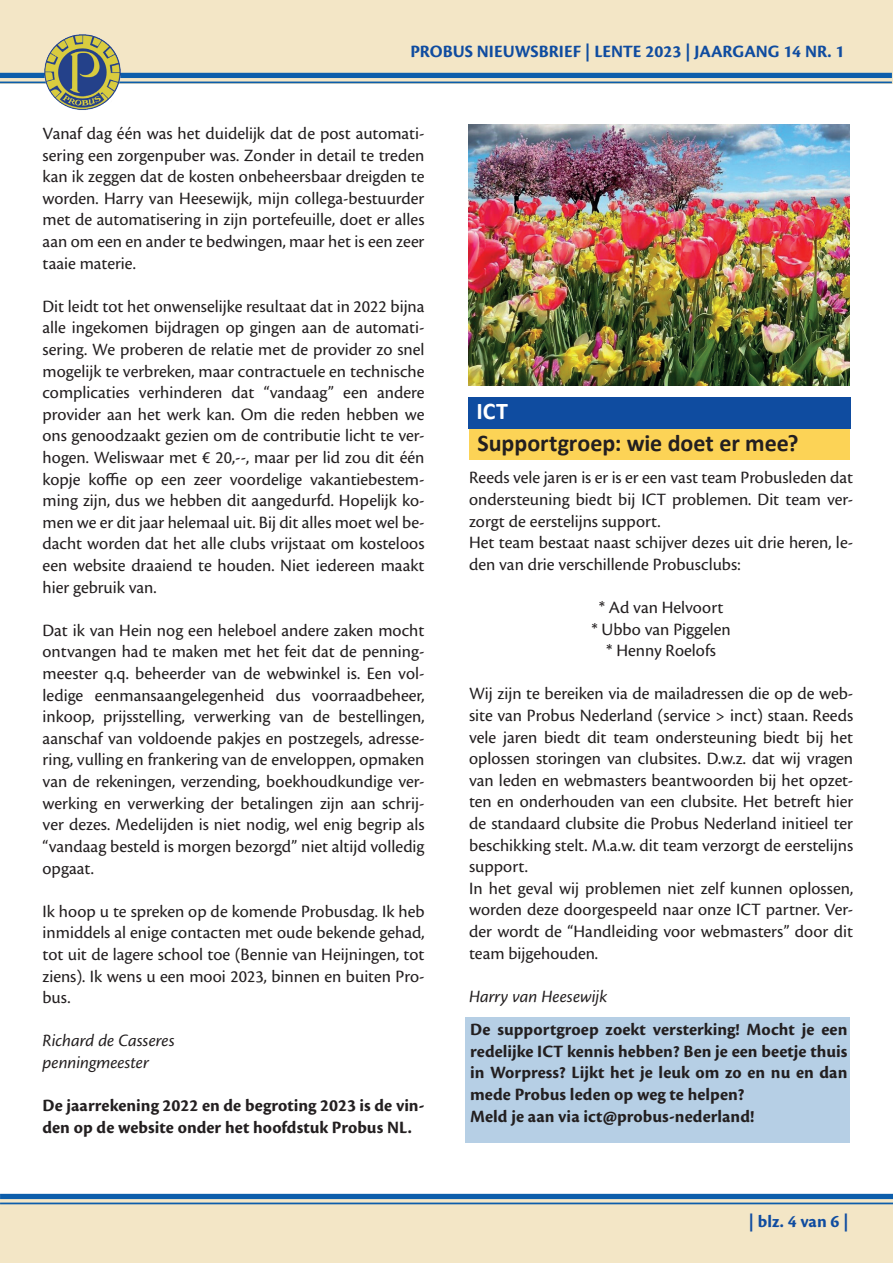
<style>
.page{position:relative;width:893px;height:1263px;background:#fff}
.page>*{position:absolute;margin:0;border:0;box-sizing:border-box;transform-origin:0 0}
.t1{font:700 24px "Calibri";color:#231f20}
.t2{font:700 24px "Calibri";color:#fff}
.t3{font:18px/21.6px "Cronos Pro";color:#231f20;text-align:justify}
.t4{font:700 18px/21.6px "Cronos Pro";color:#231f20}
.t5{font:700 18px "Cronos Pro";color:#0f4ca0}
.t6{font:italic 18px/21.6px "Cronos Pro";letter-spacing:-.005em;color:#231f20}
</style>
<div class="page">
<div style="left:0;top:1199px;width:893px;height:64px;background:#f3e6c6"></div>
<div style="left:0;top:0;width:893px;height:83px;background:#f3e6c6"></div>
<div style="left:0;top:1194px;width:893px;height:5px;background:#0d5eab"></div>
<hr style="left:0;top:1202px;width:893px;height:2px;background:#0d5eab">
<div style="left:0;top:73px;width:892px;height:5px;background:#0d5eab"></div>
<hr style="left:0;top:82px;width:892px;height:1px;background:#0d5eab">
<img style="left:40px;top:34px;width:84px;height:76px">
<div style="left:465px;top:1017px;width:384px;height:126px;background:#b6cfe5"></div>
<div style="left:469px;top:428px;width:380px;height:32px;background:#fcd356"></div>
<div style="left:468px;top:396px;width:382px;height:32px;background:#0f4ca0"></div>
<img style="left:468px;top:125px;width:381px;height:260px">
<p class="t5" style="left:410px;top:41px;width:436px">PROBUS NIEUWSBRIEF | LENTE 2023 | JAARGANG 14 NR. 1</p>
<p class="t3" style="left:43px;top:123px;width:383px">Vanaf dag één was het duidelijk dat de post automati&shy;sering een zorgenpuber was. Zonder in detail te treden kan ik zeggen dat de kosten onbeheersbaar dreigden te worden. Harry van Heesewijk, mijn collega-bestuurder met de automatisering in zijn portefeuille, doet er alles aan om een en ander te bedwingen, maar het is een zeer taaie materie.</p>
<p class="t3" style="left:43px;top:295px;width:384px">Dit leidt tot het onwenselijke resultaat dat in 2022 bijna alle ingekomen bijdragen op gingen aan de automati&shy;sering. We proberen de relatie met de provider zo snel mogelijk te verbreken, maar contractuele en technische complicaties verhinderen dat “vandaag” een andere provider aan het werk kan. Om die reden hebben we ons genoodzaakt gezien om de contributie licht te ver&shy;hogen. Weliswaar met € 20,--, maar per lid zou dit één kopje koffie op een zeer voordelige vakantiebestem&shy;ming zijn, dus we hebben dit aangedurfd. Hopelijk ko&shy;men we er dit jaar helemaal uit. Bij dit alles moet wel be&shy;dacht worden dat het alle clubs vrijstaat om kosteloos een website draaiend te houden. Niet iedereen maakt hier gebruik van.</p>
<p class="t3" style="left:43px;top:619px;width:384px">Dat ik van Hein nog een heleboel andere zaken mocht ontvangen had te maken met het feit dat de penning&shy;meester q.q. beheerder van de webwinkel is. Een vol&shy;ledige eenmansaangelegenheid dus voorraadbeheer, inkoop, prijsstelling, verwerking van de bestellingen, aanschaf van voldoende pakjes en postzegels, adresse&shy;ring, vulling en frankering van de enveloppen, opmaken van de rekeningen, verzending, boekhoudkundige ver&shy;werking en verwerking der betalingen zijn aan schrij&shy;ver dezes. Medelijden is niet nodig, wel enig begrip als “vandaag besteld is morgen bezorgd” niet altijd volledig opgaat.</p>
<p class="t3" style="left:43px;top:900px;width:384px">Ik hoop u te spreken op de komende Probusdag. Ik heb inmiddels al enige contacten met oude bekende gehad, tot uit de lagere school toe (Bennie van Heijningen, tot ziens). Ik wens u een mooi 2023, binnen en buiten Pro&shy;bus.</p>
<p class="t6" style="left:43px;top:1030px;width:134px">Richard de Casseres penningmeester</p>
<p class="t4" style="left:43px;top:1095px;width:383px">De jaarrekening 2022 en de begroting 2023 is de vin&shy;den op de website onder het hoofdstuk Probus NL.</p>
<h1 class="t2" style="left:476px;top:394px;width:33px">ICT</h1>
<h1 class="t1" style="left:478px;top:426px;width:323px">Supportgroep: wie doet er mee?</h1>
<p class="t3" style="left:469px;top:467px;width:386px;text-align:left">Reeds vele jaren is er is er een vast team Probusleden dat ondersteuning biedt bij ICT problemen. Dit team ver&shy;zorgt de eerstelijns support.<br>Het team bestaat naast schijver dezes uit drie heren, le&shy;den van drie verschillende Probusclubs:</p>
<p class="t3" style="left:591px;top:597px;width:141px;text-align:center">* Ad van Helvoort<br>* Ubbo van Piggelen * Henny Roelofs</p>
<p class="t3" style="left:469px;top:683px;width:386px;text-align:left">Wij zijn te bereiken via de mailadressen die op de web&shy;site van Probus Nederland (service &gt; inct) staan. Reeds vele jaren biedt dit team ondersteuning biedt bij het oplossen storingen van clubsites. D.w.z. dat wij vragen van leden en webmasters beantwoorden bij het opzet&shy;ten en onderhouden van een clubsite. Het betreft hier de standaard clubsite die Probus Nederland initieel ter beschikking stelt. M.a.w. dit team verzorgt de eerstelijns support.<br>In het geval wij problemen niet zelf kunnen oplossen, worden deze doorgespeeld naar onze ICT partner. Ver&shy;der wordt de “Handleiding voor webmasters” door dit team bijgehouden.</p>
<p class="t6" style="left:469px;top:985px;width:140px">Harry van Heesewijk</p>
<p class="t4" style="left:470px;top:1019px;width:379px">De supportgroep zoekt versterking! Mocht je een redelijke ICT kennis hebben? Ben je een beetje thuis in Worpress? Lijkt het je leuk om zo en nu en dan mede Probus leden op weg te helpen?<br>Meld je aan via ict@probus-nederland!</p>
<p class="t5" style="left:748px;top:1211px;width:102px">| blz. 4 van 6 |</p>
</div>
